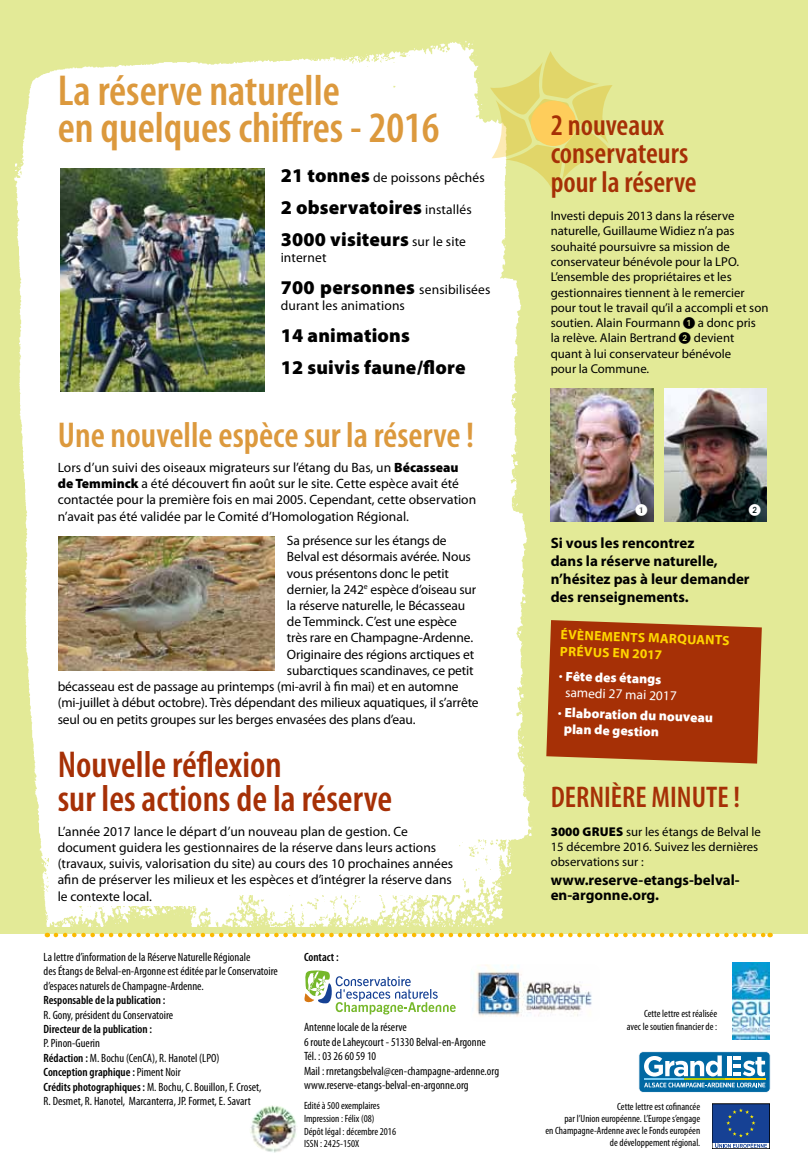
<style>
.page{position:relative;width:808px;height:1170px;background:#fff}
.page>*{position:absolute;margin:0;border:0;box-sizing:border-box;transform-origin:0 0}
.t1{font:600 condensed 43.5px/37.5px "Myriad Pro";color:#dc993d}
.t2{font:600 condensed 37.5px/34.5px "Myriad Pro";color:#a63006}
.t3{font:600 condensed 36px "Myriad Pro";color:#dc993d}
.t4{font:600 condensed 30px/28.5px "Myriad Pro";color:#a63006}
.t5{font:900 19.5px/32px "Myriad Pro";letter-spacing:.01em;color:#000}
.t6{font:700 15px/18px "Myriad Pro";color:#000}
.t7{font:13.5px/16.2px "Myriad Pro";letter-spacing:-.005em;color:#000}
.t8{font:900 13.5px/16.2px "Myriad Pro";color:#fff}
.t9{font:700 13.5px/16.5px "Myriad Pro";color:#ffd500}
.t10{font:13.5px/16.2px "Myriad Pro";color:#fff}
.t11{font:12.75px/15.3px "Myriad Pro";color:#000}
.t12{font:condensed 12px/14.4px "Myriad Pro";color:#000}
.t13{font:600 condensed 12px "Myriad Pro";color:#000}
.t14{font:12px "European Pi One";color:#fff}
.t15{font:condensed 10.5px/12.6px "Myriad Pro";color:#000;text-align:right}
.s1{font-weight:900;font-size:19.5px}
.s2{font-weight:400;font-size:13.5px}
.s3{font-weight:900}
.s4{font-weight:600}
.s5{font-family:"European Pi One";font-size:12px}
.s6{font-weight:400}
</style>
<div class="page">
<div style="left:0;top:0;width:808px;height:933px;background:#e3ea97"></div>
<img style="left:14px;top:41px;width:492px;height:218px">
<img style="left:19px;top:259px;width:514px;height:667px">
<svg style="left:56px;top:932px;width:715px;height:5px"></svg>
<div style="left:351px;top:74px;width:38px;height:340px;background:#fff"></div>
<img style="left:250px;top:1104px;width:47px;height:48px;border-radius:24px">
<svg style="left:546px;top:620px;width:216px;height:143px;background:#aa3d10"></svg>
<svg style="left:304px;top:970px;width:152px;height:44px"></svg>
<img style="left:471px;top:964px;width:121px;height:53px">
<img style="left:733px;top:962px;width:37px;height:77px">
<img style="left:60px;top:169px;width:204px;height:222px">
<div style="left:712px;top:1103px;width:58px;height:39px;background:linear-gradient(to right,#164194,#164194)"></div>
<svg style="left:715px;top:1108px;width:52px;height:38px;background:#284f94"></svg>
<svg style="left:490px;top:51px;width:124px;height:141px"></svg>
<div style="left:531px;top:101px;width:45px;height:45px;background:#fecd5b;border-radius:50%"></div>
<img style="left:551px;top:388px;width:102px;height:133px">
<img style="left:664px;top:388px;width:103px;height:133px">
<svg style="left:638px;top:1051px;width:133px;height:41px"></svg>
<div style="left:727px;top:1056px;width:5px;height:19px;background:#fff"></div>
<hr style="left:644px;top:1078px;width:40px;height:2px;background:#7ccef3">
<hr style="left:684px;top:1078px;width:41px;height:2px;background:#afca0b">
<hr style="left:725px;top:1078px;width:40px;height:2px;background:#ffd600">
<img style="left:58px;top:536px;width:216px;height:134px">
<div style="left:50px;top:757px;width:178px;height:149px;background:#fff"></div>
<div style="left:50px;top:746px;width:409px;height:148px;background:#fff"></div>
<h1 class="t1" style="left:58px;top:72px;width:383px">La réserve naturelle<br>en quelques chiffres - 2016</h1>
<p class="t7" style="left:281px;top:169px;width:206px"><span class="s1">21 tonnes</span> de poissons pêchés</p>
<h3 class="t5" style="left:281px;top:191px;width:193px">2 observatoires <span class="s2">installés<br></span>3000 visiteurs <span class="s2">sur le site</span></h3>
<p class="t7" style="left:281px;top:249px;width:47px">internet</p>
<p class="t7" style="left:281px;top:281px;width:211px"><span class="s1">700 personnes</span> sensibilisées durant les animations</p>
<h3 class="t5" style="left:281px;top:320px;width:186px">14 animations<br>12 suivis faune/flore</h3>
<h3 class="t3" style="left:58px;top:415px;width:418px">Une nouvelle espèce sur la réserve !</h3>
<p class="t7" style="left:58px;top:459px;width:420px">Lors d’un suivi des oiseaux migrateurs sur l’étang du Bas, un <span class="s3">Bécasseau de Temminck</span> a été découvert fin août sur le site. Cette espèce avait été contactée pour la première fois en mai 2005. Cependant, cette observation n’avait pas été validée par le Comité d’Homologation Régional.</p>
<p class="t7" style="left:287px;top:532px;width:161px">Sa présence sur les étangs de</p>
<p class="t7" style="left:287px;top:548px;width:186px">Belval est désormais avérée. Nous</p>
<p class="t7" style="left:287px;top:564px;width:164px">vous présentons donc le petit</p>
<p class="t7" style="left:287px;top:581px;width:191px">dernier, la 242<sup>e</sup> espèce d’oiseau sur</p>
<p class="t7" style="left:287px;top:597px;width:180px">la réserve naturelle, le Bécasseau</p>
<p class="t7" style="left:287px;top:613px;width:171px">de Temminck. C’est une espèce</p>
<p class="t7" style="left:287px;top:629px;width:188px">très rare en Champagne-Ardenne.</p>
<p class="t7" style="left:287px;top:645px;width:189px">Originaire des régions arctiques et</p>
<p class="t7" style="left:287px;top:662px;width:188px">subarctiques scandinaves, ce petit</p>
<p class="t7" style="left:58px;top:678px;width:402px">bécasseau est de passage au printemps (mi-avril à fin mai) et en automne</p>
<p class="t7" style="left:58px;top:694px;width:422px">(mi-juillet à début octobre). Très dépendant des milieux aquatiques, il s’arrête</p>
<p class="t7" style="left:58px;top:710px;width:359px">seul ou en petits groupes sur les berges envasées des plans d’eau.</p>
<h2 class="t2" style="left:58px;top:747px;width:336px">Nouvelle réflexion<br>sur les actions de la réserve</h2>
<p class="t7" style="left:58px;top:822px;width:397px">L’année 2017 lance le départ d’un nouveau plan de gestion. Ce document guidera les gestionnaires de la réserve dans leurs actions (travaux, suivis, valorisation du site) au cours des 10 prochaines années afin de préserver les milieux et les espèces et d’intégrer la réserve dans le contexte local.</p>
<p class="t12" style="left:44px;top:949px;width:236px">La lettre d’information de la Réserve Naturelle Régionale<br>des Étangs de Belval-en-Argonne est éditée par le Conservatoire d’espaces naturels de Champagne-Ardenne.</p>
<p class="t13" style="left:44px;top:993px;width:123px">Responsable de la publication :</p>
<p class="t12" style="left:44px;top:1007px;width:131px">R. Gony, président du Conservatoire</p>
<p class="t13" style="left:44px;top:1022px;width:110px">Directeur de la publication :</p>
<p class="t12" style="left:44px;top:1035px;width:219px">P. Pinon-Guerin<br><span class="s4">Rédaction :</span> M. Bochu (CenCA), R. Hanotel (LPO)<br><span class="s4">Conception graphique :</span> Piment Noir<br><span class="s4">Crédits photographiques :</span> M. Bochu, C. Bouillon, F. Croset, R. Desmet, R. Hanotel, Marcanterra, JP. Formet, E. Savart</p>
<p class="t13" style="left:304px;top:950px;width:36px">Contact :</p>
<p class="t12" style="left:304px;top:1019px;width:197px">Antenne locale de la réserve<br>6 route de Laheycourt - 51330 Belval-en-Argonne Tél. : 03 26 60 59 10<br>Mail : rnretangsbelval@cen-champagne-ardenne.org www.reserve-etangs-belval-en-argonne.org</p>
<p class="t15" style="left:304px;top:1099px;width:93px;text-align:left">Edité à 500 exemplaires<br>Impression : Félix (08)<br>Dépôt légal : décembre 2016<br>ISSN : 2425-150X</p>
<h3 class="t4" style="left:551px;top:111px;width:148px">2 nouveaux conservateurs pour la réserve</h3>
<p class="t11" style="left:551px;top:208px;width:219px">Investi depuis 2013 dans la réserve naturelle, Guillaume Widiez n’a pas souhaité poursuivre sa mission de conservateur bénévole pour la LPO.<br>L’ensemble des propriétaires et les gestionnaires tiennent à le remercier pour tout le travail qu’il a accompli et son soutien. Alain Fourmann <span class="s5">1</span> a donc pris<br>la relève. Alain Bertrand <span class="s5">2</span> devient quant à lui conservateur bénévole<br>pour la Commune.</p>
<p class="t14" style="left:635px;top:503px;width:13px">1</p>
<p class="t14" style="left:749px;top:503px;width:13px">2</p>
<p class="t6" style="left:551px;top:533px;width:200px">Si vous les rencontrez<br>dans la réserve naturelle, n’hésitez pas à leur demander des renseignements.</p>
<p class="t9" style="left:561px;top:625px;width:171px;rotate:2deg">Évènements marq uants prévus en 2017</p>
<p class="t10" style="left:566px;top:667px;width:113px;text-indent:-7px;rotate:2deg">• <span class="s3">Fête des étangs </span>samedi 27 mai 2017</p>
<p class="t8" style="left:565px;top:704px;width:151px;text-indent:-7px;rotate:2deg"><span class="s6">•</span> Elaboration du nouveau plan de gestion</p>
<h3 class="t4" style="left:551px;top:783px;width:13px">DERNIÈRE</h3>
<h3 class="t4" style="left:651px;top:783px;width:31px">MINUTE</h3>
<h3 class="t4" style="left:733px;top:783px;width:8px">!</h3>
<p class="t11" style="left:551px;top:823px;width:212px"><span class="s3">3000 grues</span> sur les étangs de Belval le<br>15 décembre 2016. Suivez les dernières observations sur :</p>
<p class="t6" style="left:551px;top:872px;width:190px;line-height:15px">www.reserve-etangs-belval&shy;en-argonne.org.</p>
<p class="t15" style="left:627px;top:1007px;width:92px">Cette lettre est réalisée<br>avec le soutien financier de :</p>
<p class="t15" style="left:545px;top:1100px;width:156px;line-height:12px">Cette lettre est cofinancée<br>par l’Union européenne. L’Europe s’engage<br>en Champagne-Ardenne avec le Fonds européen de développement régional.</p>
</div>
